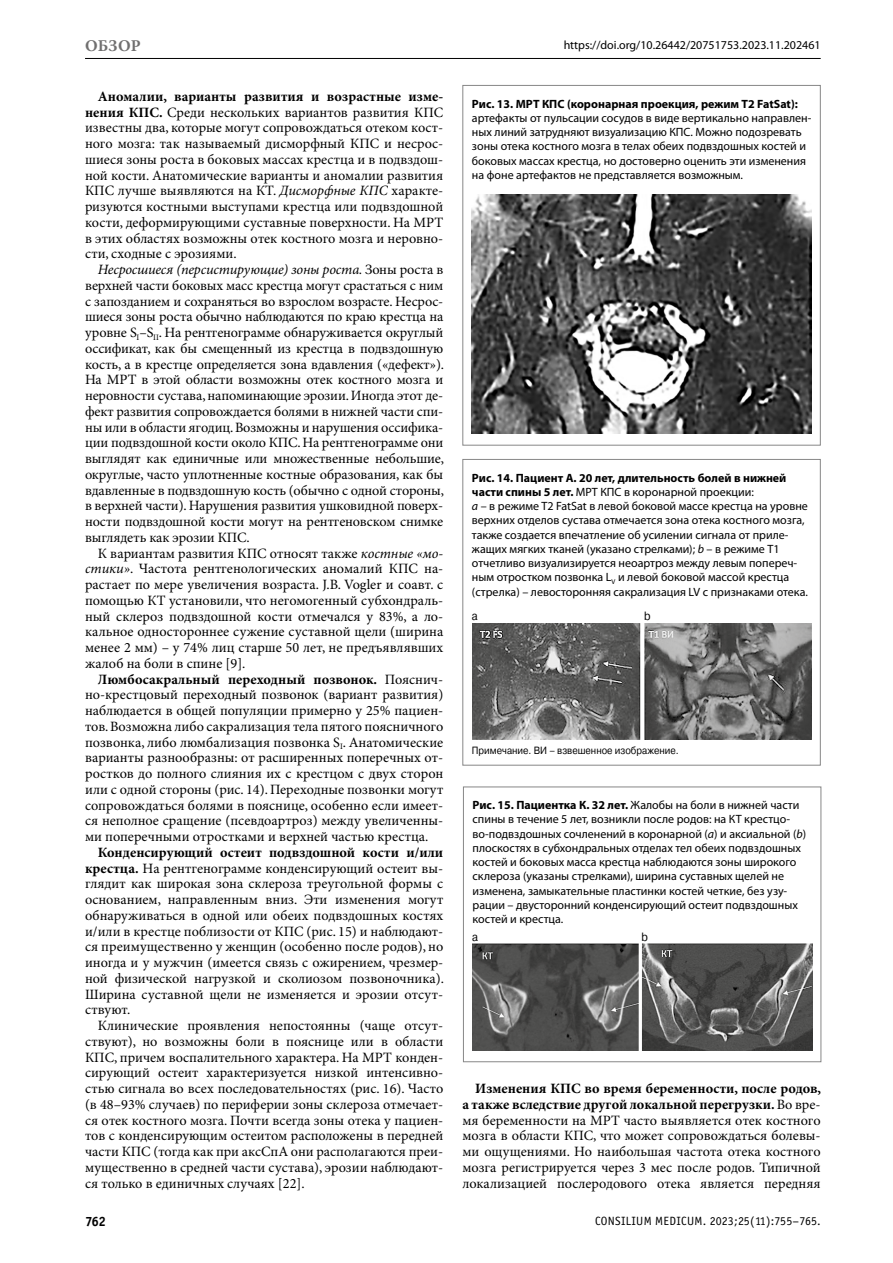
<style>
.page{position:relative;width:893px;height:1263px;background:#fff}
.page>*{position:absolute;margin:0;border:0;box-sizing:border-box;transform-origin:0 0}
.t1{font:700 16.5px "Minion Pro";color:#706f6f}
.t2{font:14.25px/15.8px "Minion Pro";color:#000;text-align:justify}
.t3{font:13.5px "Officina Sans Bold C";color:#000}
.t4{font:12px/14.2px "Myriad Pro";color:#000}
.t5{font:700 12px "Myriad Pro";color:#000}
.t6{font:12px "Officina Sans Book C";letter-spacing:.025em;color:#000}
.t7{font:12px "Pragmatica C";color:#000;scale:.9 1}
.t8{font:10.5px "Pragmatica C";color:#000;scale:.9 1}
.s1{font-weight:700}
.s2{font-style:italic}
</style>
<div class="page">
<hr style="left:85px;top:58px;width:736px;height:1px;background:#000">
<img style="left:471px;top:194px;width:341px;height:239px">
<div style="left:462px;top:85px;width:359px;height:361px;border:1px solid #878787"></div>
<img style="left:473px;top:624px;width:338px;height:115px">
<div style="left:462px;top:459px;width:359px;height:306px;border:1px solid #878787"></div>
<img style="left:472px;top:943px;width:340px;height:107px">
<div style="left:463px;top:786px;width:358px;height:276px;border:1px solid #878787"></div>
<p class="t1" style="left:85px;top:36px;width:25px">Обзор</p>
<p class="t2" style="left:85px;top:89px;width:360px;text-indent:13px"><span class="s1">Аномалии, варианты развития и возрастные изме&shy;нения КПС.</span> Среди нескольких вариантов развития КПС известны два, которые могут сопровождаться отеком кост&shy;ного мозга: так называемый дисморфный КПС и несрос&shy;шиеся зоны роста в боковых массах крестца и в подвздош&shy;ной кости. Анатомические варианты и аномалии развития КПС лучше выявляются на КТ. <span class="s2">Дисморфные КПС</span> характе&shy;ризуются костными выступами крестца или подвздошной кости, деформирующими суставные поверхности. На МРТ в этих областях возможны отек костного мозга и неровно&shy;сти, сходные с эрозиями.</p>
<p class="t2" style="left:85px;top:262px;width:361px;text-indent:13px"><span class="s2">Несросшиеся (персистирующие) зоны роста.</span> Зоны роста в верхней части боковых масс крестца могут срастаться с ним с запозданием и сохраняться во взрослом возрасте. Несрос&shy;шиеся зоны роста обычно наблюдаются по краю крестца на уровне S<sub>I</sub>–S<sub>II</sub>. На рентгенограмме обнаруживается округлый оссификат, как бы смещенный из крестца в подвздошную кость, а в крестце определяется зона вдавления («дефект»).<br>На МРТ в этой области возможны отек костного мозга и неровности сустава, напоминающие эрозии. Иногда этот де&shy;фект развития сопровождается болями в нижней части спи&shy;ны или в области ягодиц. Возможны и нарушения оссифика&shy;ции подвздошной кости около КПС. На рентгенограмме они выглядят как единичные или множественные небольшие, округлые, часто уплотненные костные образования, как бы вдавленные в подвздошную кость (обычно с одной стороны, в верхней части). Нарушения развития ушковидной поверх&shy;ности подвздошной кости могут на рентгеновском снимке выглядеть как эрозии КПС.</p>
<p class="t2" style="left:85px;top:546px;width:360px;text-indent:13px">К вариантам развития КПС относят также <span class="s2">костные «мо&shy;стики»</span>. Частота рентгенологических аномалий КПС на&shy;растает по мере увеличения возраста. J.B. Vogler и соавт. с помощью КТ установили, что негомогенный субхондраль&shy;ный склероз подвздошной кости отмечался у 83%, а ло&shy;кальное одностороннее сужение суставной щели (ширина менее 2 мм) – у 74% лиц старше 50 лет, не предъявлявших жалоб на боли в спине [9].</p>
<p class="t2" style="left:85px;top:672px;width:360px;text-indent:13px"><span class="s1">Люмбосакральный переходный позвонок.</span> Пояснич&shy;но-крестцовый переходный позвонок (вариант развития) наблюдается в общей популяции примерно у 25% пациен&shy;тов. Возможна либо сакрализация тела пятого поясничного позвонка, либо люмбализация позвонка S<sub>I</sub>. Анатомические варианты разнообразны: от расширенных поперечных от&shy;ростков до полного слияния их с крестцом с двух сторон или с одной стороны (рис. 14). Переходные позвонки могут сопровождаться болями в пояснице, особенно если имеет&shy;ся неполное сращение (псевдоартроз) между увеличенны&shy;ми поперечными отростками и верхней частью крестца.</p>
<p class="t2" style="left:85px;top:845px;width:360px;text-indent:13px"><span class="s1">Конденсирующий остеит подвздошной кости и/или крестца.</span> На рентгенограмме конденсирующий остеит вы&shy;глядит как широкая зона склероза треугольной формы с основанием, направленным вниз. Эти изменения могут обнаруживаться в одной или обеих подвздошных костях и/или в крестце поблизости от КПС (рис. 15) и наблюдают&shy;ся преимущественно у женщин (особенно после родов), но иногда и у мужчин (имеется связь с ожирением, чрезмер&shy;ной физической нагрузкой и сколиозом позвоночника).<br>Ширина суставной щели не изменяется и эрозии отсут&shy;ствуют.</p>
<p class="t2" style="left:85px;top:1018px;width:360px;text-indent:13px">Клинические проявления непостоянны (чаще отсут&shy;ствуют), но возможны боли в пояснице или в области КПС, причем воспалительного характера. На МРТ конден&shy;сирующий остеит характеризуется низкой интенсивно&shy;стью сигнала во всех последовательностях (рис. 16). Часто (в 48–93% случаев) по периферии зоны склероза отмечает&shy;ся отек костного мозга. Почти всегда зоны отека у пациен&shy;тов с конденсирующим остеитом расположены в передней части КПС (тогда как при аксСпА они располагаются преи&shy;мущественно в средней части сустава), эрозии наблюдают&shy;ся только в единичных случаях [22].</p>
<p class="t4" style="left:564px;top:38px;width:259px">https://doi.org/10.26442/20751753.2023.11.202461</p>
<p class="t5" style="left:472px;top:97px;width:327px">Рис. 13. МРТ КПС (коронарная проекция, режим Т2 FatSat):</p>
<p class="t4" style="left:472px;top:111px;width:341px">артефакты от пульсации сосудов в виде вертикально направлен&shy;ных линий затрудняют визуализацию КПС. Можно подозревать зоны отека костного мозга в телах обеих подвздошных костей и боковых массах крестца, но достоверно оценить эти изменения на фоне артефактов не представляется возможным.</p>
<p class="t4" style="left:472px;top:471px;width:338px"><span class="s1">Рис. 14. Пациент А. 20 лет, длительность болей в нижней части спины 5 лет.</span> МРТ КПС в коронарной проекции:<br><span class="s2">a</span> – в режиме Т2 FatSat в левой боковой массе крестца на уровне верхних отделов сустава отмечается зона отека костного мозга, также создается впечатление об усилении сигнала от приле&shy;жащих мягких тканей (указано стрелками); <span class="s2">b</span> – в режиме Т1 отчетливо визуализируется неоартроз между левым попереч&shy;ным отростком позвонка L<sub>V</sub> и левой боковой массой крестца (стрелка) – левосторонняя сакрализация LV с признаками отека.</p>
<p class="t7" style="left:472px;top:609px;width:8px">a</p>
<p class="t7" style="left:644px;top:609px;width:9px">b</p>
<p class="t8" style="left:472px;top:745px;width:231px">Примечание. ВИ – взвешенное изображение.</p>
<p class="t4" style="left:473px;top:798px;width:335px"><span class="s1">Рис. 15. Пациентка К. 32 лет.</span> Жалобы на боли в нижней части спины в течение 5 лет, возникли после родов: на КТ крестцо&shy;во-подвздошных сочленений в коронарной (<span class="s2">a</span>) и аксиальной (<span class="s2">b</span>) плоскостях в субхондральных отделах тел обеих подвздошных костей и боковых масса крестца наблюдаются зоны широкого склероза (указаны стрелками), ширина суставных щелей не изменена, замыкательные пластинки костей четкие, без узу&shy;рации – двусторонний конденсирующий остеит подвздошных костей и крестца.</p>
<p class="t7" style="left:472px;top:931px;width:8px">a</p>
<p class="t7" style="left:642px;top:931px;width:9px">b</p>
<p class="t2" style="left:462px;top:1081px;width:360px;text-indent:13px"><span class="s1">Изменения КПС во время беременности, после родов, а также вследствие другой локальной перегрузки.</span> Во вре&shy;мя беременности на МРТ часто выявляется отек костного мозга в области КПС, что может сопровождаться болевы&shy;ми ощущениями. Но наибольшая частота отека костного мозга регистрируется через 3 мес после родов. Типичной локализацией послеродового отека является передняя</p>
<p class="t3" style="left:85px;top:1214px;width:22px">762</p>
<p class="t6" style="left:595px;top:1214px;width:227px">CONSILIUM MEDICUM. 2023;25(11):755–765.</p>
</div>
